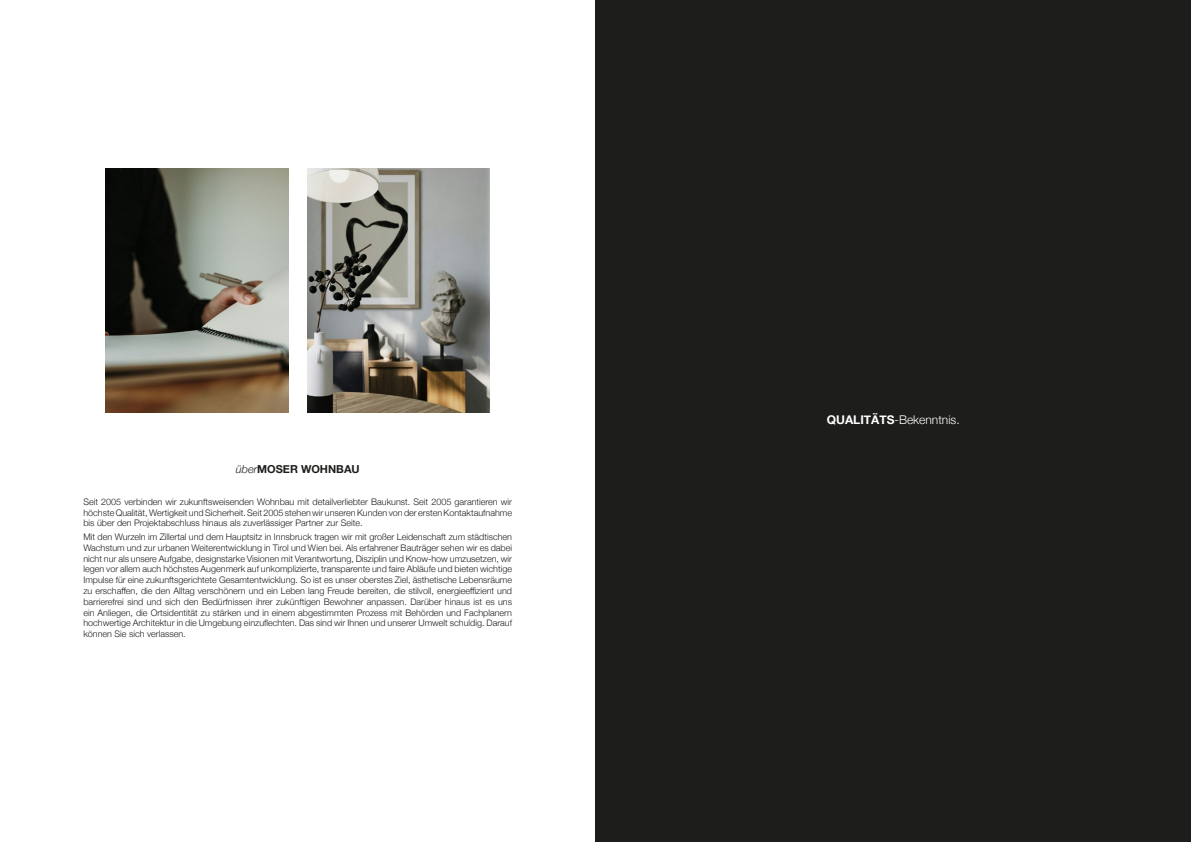
<style>
.page{position:relative;width:1191px;height:842px;background:#fff}
.page>*{position:absolute;margin:0;border:0;box-sizing:border-box;transform-origin:0 0}
.t1{font:300 12px "Helvetica Neue";color:#fff}
.t2{font:700 11px "Helvetica Neue";color:#1d1d1b}
.t3{font:300 9px/10.8px "Helvetica Neue";color:#1d1d1b;text-align:justify}
.s1{font-weight:300;font-style:italic}
.s2{font-weight:700}
</style>
<div class="page">
<img style="left:106px;top:169px;width:182px;height:243px">
<img style="left:307px;top:169px;width:183px;height:243px">
<div style="left:595px;top:0;width:596px;height:842px;background:#1d1d1b"></div>
<p class="t2" style="left:236px;top:460px;width:125px"><span class="s1">über</span>MOSER WOHNBAU</p>
<p class="t3" style="left:83px;top:495px;width:430px">Seit 2005 verbinden wir zukunftsweisenden Wohnbau mit detailverliebter Baukunst. Seit 2005 garantieren wir höchste Qualität, Wertigkeit und Sicherheit. Seit 2005 stehen wir unseren Kunden von der ersten Kontaktaufnahme bis über den Projektabschluss hinaus als zuverlässiger Partner zur Seite.</p>
<p class="t3" style="left:83px;top:531px;width:430px">Mit den Wurzeln im Zillertal und dem Hauptsitz in Innsbruck tragen wir mit großer Leidenschaft zum städtischen Wachstum und zur urbanen Weiterentwicklung in Tirol und Wien bei. Als erfahrener Bauträger sehen wir es dabei nicht nur als unsere Aufgabe, designstarke Visionen mit Verantwortung, Disziplin und Know-how umzusetzen, wir legen vor allem auch höchstes Augenmerk auf unkomplizierte, transparente und faire Abläufe und bieten wichtige Impulse für eine zukunftsgerichtete Gesamtentwicklung. So ist es unser oberstes Ziel, ästhetische Lebensräume zu erschaffen, die den Alltag verschönern und ein Leben lang Freude bereiten, die stilvoll, energieeffizient und barrierefrei sind und sich den Bedürfnissen ihrer zukünftigen Bewohner anpassen. Darüber hinaus ist es uns ein Anliegen, die Ortsidentität zu stärken und in einem abgestimmten Prozess mit Behörden und Fachplanern hochwertige Architektur in die Umgebung einzuflechten. Das sind wir Ihnen und unserer Umwelt schuldig. Darauf können Sie sich verlassen.</p>
<p class="t1" style="left:826px;top:410px;width:134px"><span class="s2">QUALITÄTS</span>-Bekenntnis.</p>
</div>
